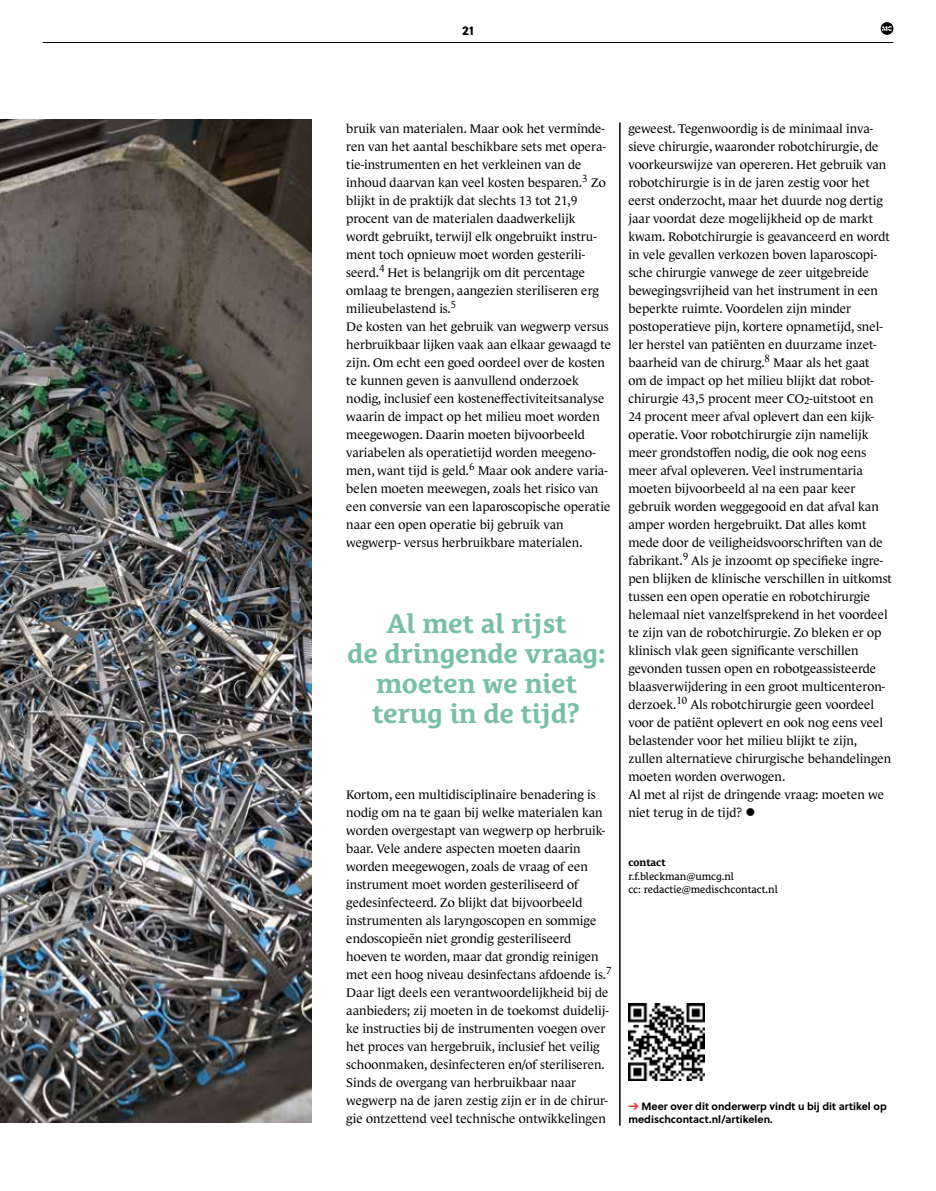
<style>
.page{position:relative;width:936px;height:1191px;background:#fff}
.page>*{position:absolute;margin:0;border:0;box-sizing:border-box;transform-origin:0 0}
.t1{font:700 27px/30px "Le Monde Courrier Std";color:#78bfa7;text-align:center}
.t2{font:12.75px/18px "Le Monde Journal Std";color:#000}
.t3{font:12.75px "Soleil Xb";color:#000}
.t4{font:700 10.5px/13.5px "Soleil";color:#000}
.t5{font:10.5px/13.5px "Le Monde Courrier Std";color:#000}
.t6{font:700 10.5px "Le Monde Courrier Std";color:#000}
.s1{font-family:"Soleil Xb";font-weight:400;color:#e83c44}
</style>
<div class="page">
<hr style="left:43px;top:42px;width:850px;height:1px;background:#000">
<svg style="left:880px;top:22px;width:13px;height:13px"></svg>
<hr style="left:619px;top:122px;width:1px;height:1003px;background:#000">
<img style="left:628px;top:1003px;width:77px;height:77px">
<img style="left:0;top:119px;width:312px;height:1004px">
<p class="t3" style="left:462px;top:20px;width:13px">21</p>
<p class="t2" style="left:346px;top:119px;width:266px">bruik van materialen. Maar ook het verminde&shy;ren van het aantal beschikbare sets met opera&shy;tie-instrumenten en het verkleinen van de inhoud daarvan kan veel kosten besparen.<sup>3</sup> Zo blijkt in de praktijk dat slechts 13 tot 21,9 procent van de materialen daadwerkelijk wordt gebruikt, terwijl elk ongebruikt instru&shy;ment toch opnieuw moet worden gesterili&shy;seerd.<sup>4</sup> Het is belangrijk om dit percentage omlaag te brengen, aangezien steriliseren erg milieubelastend is.<sup>5<br></sup>De kosten van het gebruik van wegwerp versus herbruikbaar lijken vaak aan elkaar gewaagd te zijn. Om echt een goed oordeel over de kosten te kunnen geven is aanvullend onderzoek nodig, inclusief een kosteneffectiviteitsanalyse waarin de impact op het milieu moet worden meegewogen. Daarin moeten bijvoorbeeld variabelen als operatietijd worden meegeno&shy;men, want tijd is geld.<sup>6</sup> Maar ook andere varia&shy;belen moeten meewegen, zoals het risico van een conversie van een laparoscopische operatie naar een open operatie bij gebruik van wegwerp- versus herbruikbare materialen.</p>
<h1 class="t1" style="left:347px;top:609px;width:259px">Al met al rijst<br>de dringende vraag: moeten we niet terug in de tijd?</h1>
<p class="t2" style="left:346px;top:785px;width:266px">Kortom, een multidisciplinaire benadering is nodig om na te gaan bij welke materialen kan worden overgestapt van wegwerp op herbruik&shy;baar. Vele andere aspecten moeten daarin worden meegewogen, zoals de vraag of een instrument moet worden gesteriliseerd of gedesinfecteerd. Zo blijkt dat bijvoorbeeld instrumenten als laryngoscopen en sommige endoscopieën niet grondig gesteriliseerd hoeven te worden, maar dat grondig reinigen met een hoog niveau desinfectans afdoende is.<sup>7<br></sup>Daar ligt deels een verantwoordelijkheid bij de aanbieders; zij moeten in de toekomst duidelij&shy;ke instructies bij de instrumenten voegen over het proces van hergebruik, inclusief het veilig schoonmaken, desinfecteren en/of steriliseren.<br>Sinds de overgang van herbruikbaar naar wegwerp na de jaren zestig zijn er in de chirur&shy;gie ontzettend veel technische ontwikkelingen</p>
<p class="t2" style="left:628px;top:119px;width:265px">geweest. Tegenwoordig is de minimaal inva&shy;sieve chirurgie, waaronder robotchirurgie, de voorkeurswijze van opereren. Het gebruik van robotchirurgie is in de jaren zestig voor het eerst onderzocht, maar het duurde nog dertig jaar voordat deze mogelijkheid op de markt kwam. Robotchirurgie is geavanceerd en wordt in vele gevallen verkozen boven laparoscopi&shy;sche chirurgie vanwege de zeer uitgebreide bewegingsvrijheid van het instrument in een beperkte ruimte. Voordelen zijn minder postoperatieve pijn, kortere opnametijd, snel&shy;ler herstel van patiënten en duurzame inzet&shy;baarheid van de chirurg.<sup>8</sup> Maar als het gaat<br>om de impact op het milieu blijkt dat robot&shy;chirurgie 43,5 procent meer CO<sub>2</sub>-uitstoot en<br>24 procent meer afval oplevert dan een kijk&shy;operatie. Voor robotchirurgie zijn namelijk meer grondstoffen nodig, die ook nog eens meer afval opleveren. Veel instrumentaria moeten bijvoorbeeld al na een paar keer gebruik worden weggegooid en dat afval kan amper worden hergebruikt. Dat alles komt mede door de veiligheidsvoorschriften van de fabrikant.<sup>9</sup> Als je inzoomt op specifieke ingre&shy;pen blijken de klinische verschillen in uitkomst tussen een open operatie en robotchirurgie helemaal niet vanzelfsprekend in het voordeel te zijn van de robotchirurgie. Zo bleken er op klinisch vlak geen significante verschillen gevonden tussen open en robotgeassisteerde blaasverwijdering in een groot multicenteron&shy;derzoek.<sup>10</sup> Als robotchirurgie geen voordeel voor de patiënt oplevert en ook nog eens veel belastender voor het milieu blijkt te zijn, zullen alternatieve chirurgische behandelingen moeten worden overwogen.<br>Al met al rijst de dringende vraag: moeten we niet terug in de tijd? ●</p>
<p class="t6" style="left:628px;top:856px;width:39px">contact</p>
<p class="t5" style="left:628px;top:869px;width:151px">r.f.bleckman@umcg.nl<br>cc: redactie@medischcontact.nl</p>
<p class="t4" style="left:628px;top:1098px;width:260px"><span class="s1">-&gt;</span> Meer over dit onderwerp vindt u bij dit artikel op medischcontact.nl/artikelen.</p>
</div>
